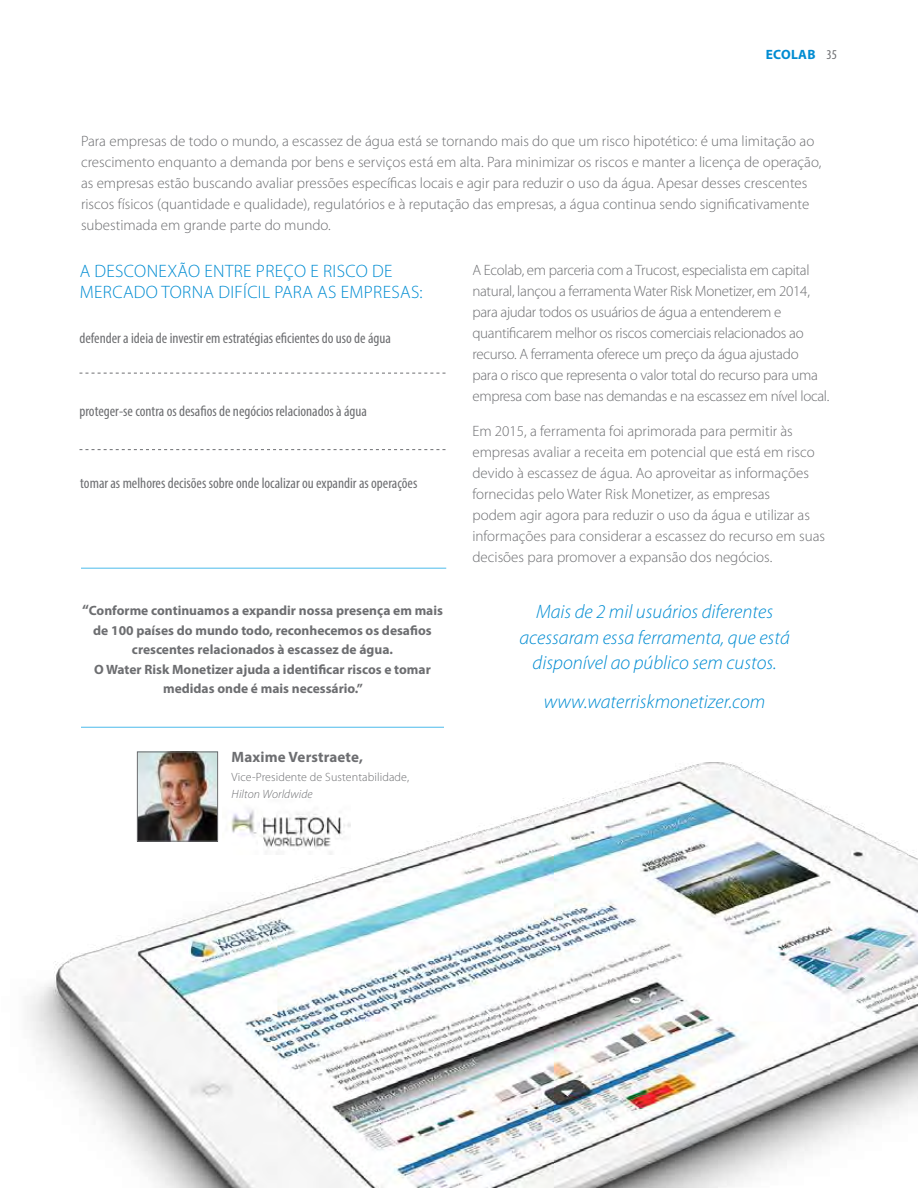
<style>
.page{position:relative;width:918px;height:1188px;background:#fff}
.page>*{position:absolute;margin:0;border:0;box-sizing:border-box;transform-origin:0 0}
.t1{font:italic 300 19.5px/25.5px "Myriad Pro";color:#008cd2;text-align:center}
.t2{font:300 18px/21px "Myriad Pro";letter-spacing:.02em;color:#008cd2}
.t3{font:300 15px/21px "Myriad Pro";color:#6d6e71}
.t4{font:300 15px/21px "Myriad Pro";letter-spacing:-.02em;color:#6d6e71}
.t5{font:condensed 15px "Myriad Pro";color:#6d6e71}
.t6{font:700 15px "Myriad Pro";letter-spacing:.01em;color:#6d6e71}
.t7{font:700 13.5px/19.5px "Myriad Pro";color:#6d6e71;text-align:center}
.t8{font:700 13.5px "Myriad Pro";letter-spacing:.02em;color:#008cd2}
.t9{font:300 12px "Myriad Pro";letter-spacing:.01em;color:#6d6e71}
.t10{font:italic 300 12px "Myriad Pro";letter-spacing:.01em;color:#6d6e71}
.s1{font-weight:400;font-stretch:condensed;color:#6d6e71}
.s2{font-size:15px}
</style>
<div class="page">
<img style="left:27px;top:751px;width:891px;height:437px">
<hr style="left:81px;top:568px;width:365px;height:1px;background:#4bbbeb">
<hr style="left:81px;top:727px;width:363px;height:1px;background:#4bbbeb">
<svg style="left:80px;top:373px;width:366px;height:1px"></svg>
<svg style="left:80px;top:449px;width:366px;height:1px"></svg>
<img style="left:139px;top:754px;width:77px;height:86px">
<div style="left:137px;top:752px;width:81px;height:90px;border:1px solid #6d6e71"></div>
<img style="left:222px;top:799px;width:128px;height:55px">
<p class="t8" style="left:766px;top:46px;width:73px">ECOLAB <span class="s1">35</span></p>
<p class="t3" style="left:81px;top:131px;width:742px">Para empresas de todo o mundo, a escassez de água está se tornando mais do que um risco hipotético: é uma limitação ao crescimento enquanto a demanda por bens e serviços está em alta. Para minimizar os riscos e manter a licença de operação, as empresas estão buscando avaliar pressões específicas locais e agir para reduzir o uso da água. Apesar desses crescentes riscos físicos (quantidade e qualidade), regulatórios e à reputação das empresas, a água continua sendo significativamente subestimada em grande parte do mundo.</p>
<p class="t4" style="left:472px;top:260px;width:358px">A Ecolab, em parceria com a Trucost, especialista em capital natural, lançou a ferramenta Water Risk Monetizer, em 2014, para ajudar todos os usuários de água a entenderem e quantificarem melhor os riscos comerciais relacionados ao recurso. A ferramenta oferece um preço da água ajustado<br>para o risco que representa o valor total do recurso para uma empresa com base nas demandas e na escassez em nível local.</p>
<p class="t3" style="left:472px;top:420px;width:354px">Em 2015, a ferramenta foi aprimorada para permitir às empresas avaliar a receita em potencial que está em risco devido à escassez de água. Ao aproveitar as informações fornecidas pelo Water Risk Monetizer, as empresas<br>podem agir agora para reduzir o uso da água e utilizar as informações para considerar a escassez do recurso em suas decisões para promover a expansão dos negócios.</p>
<p class="t2" style="left:80px;top:261px;width:345px">A DESCONEXÃO ENTRE PREÇO E RISCO DE<br>MERCADO TORNA DIFÍCIL PARA AS EMPRESAS:</p>
<p class="t5" style="left:80px;top:329px;width:313px">defender a ideia de investir em estratégias eficientes do uso de água</p>
<p class="t5" style="left:80px;top:402px;width:289px">proteger-se contra os desafios de negócios relacionados à água</p>
<p class="t5" style="left:80px;top:474px;width:339px">tomar as melhores decisões sobre onde localizar ou expandir as operações</p>
<p class="t7" style="left:82px;top:600px;width:362px"><span class="s2">“</span>Conforme continuamos a expandir nossa presença em mais de 100 países do mundo todo, reconhecemos os desafios crescentes relacionados à escassez de água.<br>O Water Risk Monetizer ajuda a identificar riscos e tomar medidas onde é mais necessário.”</p>
<h1 class="t1" style="left:519px;top:600px;width:272px">Mais de 2 mil usuários diferentes acessaram essa ferramenta, que está disponível ao público sem custos.</h1>
<h1 class="t1" style="left:544px;top:690px;width:223px">www.waterriskmonetizer.com</h1>
<p class="t6" style="left:232px;top:747px;width:133px">Maxime Verstraete,</p>
<p class="t9" style="left:232px;top:771px;width:179px">Vice-Presidente de Sustentabilidade,</p>
<p class="t10" style="left:232px;top:787px;width:83px">Hilton Worldwide</p>
</div>
